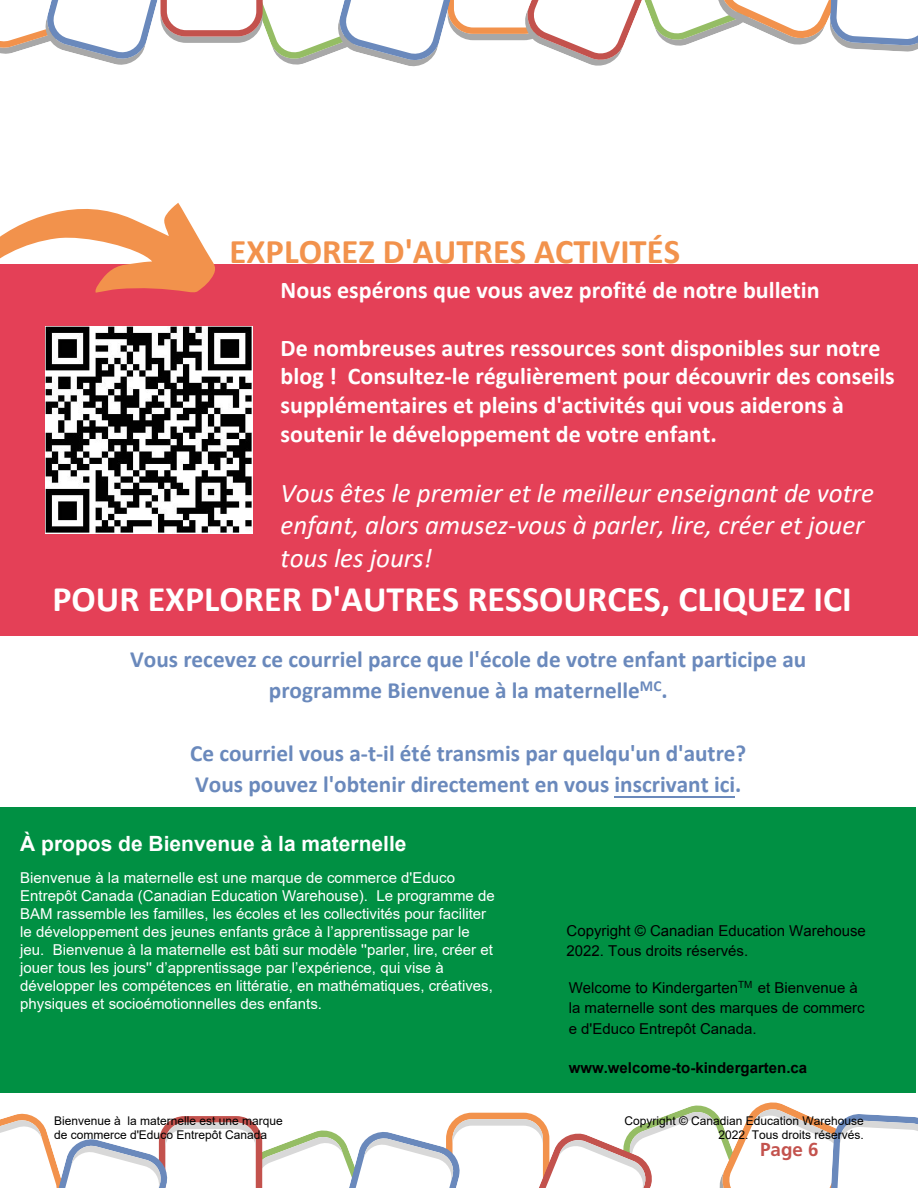
<style>
.page{position:relative;width:918px;height:1188px;background:#fff}
.page>*{position:absolute;margin:0;border:0;box-sizing:border-box;transform-origin:0 0}
.t1{font:700 36px "Calibri";color:#fff}
.t2{font:700 34.65px "Calibri";color:#f2924c}
.t3{font:italic 27px/32.4px "Calibri";color:#fff}
.t4{font:700 24px/28.8px "Calibri";color:#fff}
.t5{font:700 23.25px/30.9px "Calibri";color:#6a89bc;text-align:center}
.t6{font:700 21px "Arial";color:#fff}
.t7{font:700 18.75px "Frutiger LT Std";color:#c3524d}
.t8{font:15px/18px "Arial";color:#fff}
.t9{font:15px/20.2px "Arial";color:#000}
.t10{font:15px/20.2px "Arial";color:#000}
.t11{font:700 15px "Arial";color:#000}
.t12{font:12px/14.4px "Arial";color:#000}
.s1{font-style:inherit}
</style>
<div class="page">
<div style="left:0;top:807px;width:915px;height:285px;background:#009043"></div>
<svg style="left:0;top:1102px;width:918px;height:86px"></svg>
<svg style="left:0;top:0;width:918px;height:67px"></svg>
<div style="left:0;top:264px;width:918px;height:372px;background:#e44057"></div>
<svg style="left:0;top:203px;width:215px;height:90px"></svg>
<img style="left:45px;top:327px;width:207px;height:207px">
<hr style="left:615px;top:797px;width:120px;height:1px;background:#6a89bc">
<h2 class="t2" style="left:230px;top:227px;width:452px">EXPLOREZ D'AUTRES ACTIVITÉS</h2>
<h3 class="t4" style="left:281px;top:275px;width:541px">Nous espérons que vous avez profité de notre bulletin</h3>
<h3 class="t4" style="left:281px;top:333px;width:616px">De nombreuses autres ressources sont disponibles sur notre blog ! Consultez-le régulièrement pour découvrir des conseils supplémentaires et pleins d'activités qui vous aiderons à soutenir le développement de votre enfant.</h3>
<h3 class="t3" style="left:281px;top:476px;width:595px">Vous êtes le premier et le meilleur enseignant de votre enfant, alors amusez-vous à parler, lire, créer et jouer tous les jours!</h3>
<h1 class="t1" style="left:52px;top:573px;width:801px">POUR EXPLORER D'AUTRES RESSOURCES, CLIQUEZ ICI</h1>
<h3 class="t5" style="left:130px;top:644px;width:678px">Vous recevez ce courriel parce que l'école de votre enfant participe au programme Bienvenue à la maternelle<sup>MC</sup>.</h3>
<h3 class="t5" style="left:190px;top:738px;width:558px;text-align:left">Ce courriel vous a-t-il été transmis par quelqu'un d'autre?<br>Vous pouvez l'obtenir directement en vous inscrivant ici.</h3>
<h3 class="t6" style="left:20px;top:829px;width:388px">À propos de Bienvenue à la maternelle</h3>
<p class="t8" style="left:20px;top:869px;width:476px">Bienvenue à la maternelle est une marque de commerce d'Educo Entrepôt Canada (<span class="s1">Canadian Education Warehouse</span>)<span class="s1">.</span> Le programme de BAM rassemble les familles, les écoles et les collectivités pour faciliter le développement des jeunes enfants grâce à l’apprentissage par le jeu. Bienvenue à la maternelle est bâti sur modèle ''parler, lire, créer et jouer tous les jours'' d’apprentissage par l’expérience, qui vise à développer les compétences en littératie, en mathématiques, créatives, physiques et socioémotionnelles des enfants.</p>
<p class="t10" style="left:567px;top:921px;width:301px">Copyright © Canadian Education Warehouse<br>2022. <span class="s1">Tous droits réservés</span>.</p>
<p class="t9" style="left:569px;top:978px;width:297px"><span class="s1">Welcome to Kindergarten</span><sup>TM</sup> et Bienvenue à la maternelle sont des marques de commerc e d'Educo Entrepôt Canada.</p>
<p class="t11" style="left:569px;top:1058px;width:240px">www.welcome-to-kindergarten.ca</p>
<p class="t12" style="left:54px;top:1113px;width:230px">Bienvenue à la maternelle est une marque de commerce d'Educo Entrepôt Canada</p>
<p class="t12" style="left:624px;top:1113px;width:241px;text-align:right">Copyright © Canadian Education Warehouse<br>2022. Tous droits réservés.</p>
<p class="t7" style="left:760px;top:1138px;width:60px">Page 6</p>
</div>
